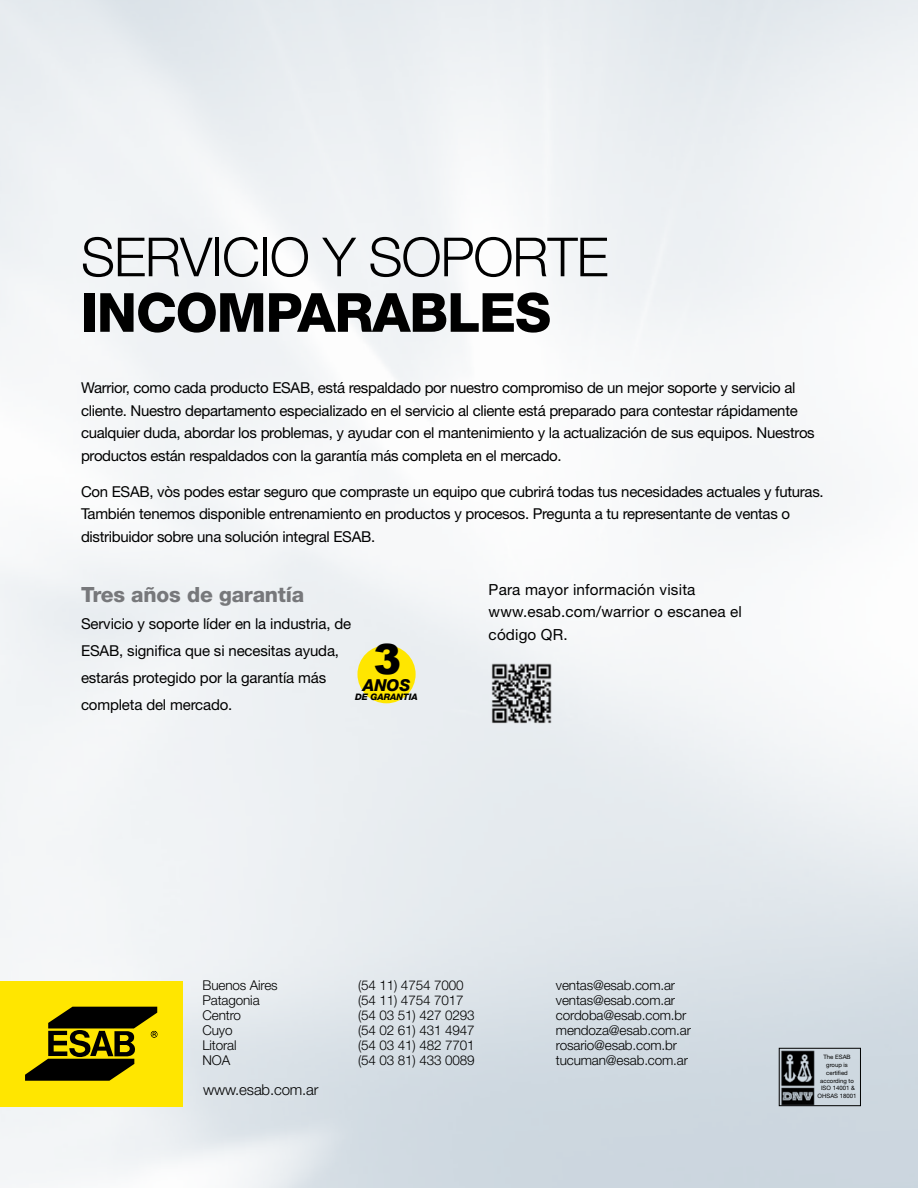
<style>
.page{position:relative;width:918px;height:1188px;background:#fff}
.page>*{position:absolute;margin:0;border:0;box-sizing:border-box;transform-origin:0 0}
.t1{font:300 54px "Helvetica Neue LT Std";letter-spacing:-.02em;color:#000}
.t2{font:800 54px "Helvetica Neue LT Std";letter-spacing:-.02em;color:#000}
.t3{font:900 41.7px "Arial";color:#000}
.t4{font:800 21px "Helvetica Neue LT Std";letter-spacing:-.01em;color:#77787b}
.t5{font:italic 800 16.5px "Helvetica Neue LT Std";color:#000}
.t6{font:15.3px/22.5px "Helvetica Neue LT Std";letter-spacing:.01em;color:#000}
.t7{font:15px/22.5px "Helvetica Neue LT Std";letter-spacing:-.02em;color:#000}
.t8{font:300 15px "Helvetica Neue LT Std";color:#000}
.t9{font:300 13.5px/15px "Helvetica Neue LT Std";letter-spacing:-.01em;color:#000}
.t10{font:italic 800 9px "Helvetica Neue LT Std";letter-spacing:-.005em;color:#000}
.t11{font:6px/7.8px "Helvetica Neue LT Std";color:#000;text-align:center}
</style>
<div class="page">
<img style="left:0;top:0;width:918px;height:1188px">
<div style="left:0;top:981px;width:183px;height:125px;background:#ffe600"></div>
<svg style="left:25px;top:1007px;width:133px;height:74px"></svg>
<img style="left:781px;top:1050px;width:35px;height:54px">
<div style="left:779px;top:1048px;width:82px;height:58px;border:1px solid #000"></div>
<img style="left:489px;top:660px;width:66px;height:66px">
<div style="left:357px;top:645px;width:59px;height:58px;background:#ffe600;border-radius:50%"></div>
<h1 class="t1" style="left:81px;top:224px;width:529px">Servicio y soporte</h1>
<h1 class="t2" style="left:81px;top:280px;width:466px">incomparables</h1>
<p class="t7" style="left:81px;top:376px;width:735px">Warrior, como cada producto ESAB, está respaldado por nuestro compromiso de un mejor soporte y servicio al cliente. Nuestro departamento especializado en el servicio al cliente está preparado para contestar rápidamente cualquier duda, abordar los problemas, y ayudar con el mantenimiento y la actualización de sus equipos. Nuestros productos están respaldados con la garantía más completa en el mercado.</p>
<p class="t7" style="left:81px;top:480px;width:744px">Con ESAB, vòs podes estar seguro que compraste un equipo que cubrirá todas tus necesidades actuales y futuras.<br>También tenemos disponible entrenamiento en productos y procesos. Pregunta a tu representante de ventas o distribuidor sobre una solución integral ESAB.</p>
<h3 class="t4" style="left:81px;top:582px;width:225px">Tres años de garantía</h3>
<p class="t7" style="left:81px;top:610px;width:272px;line-height:27px">Servicio y soporte líder en la industria, de ESAB, significa que si necesitas ayuda, estarás protegido por la garantía más completa del mercado.</p>
<h2 class="t3" style="left:373px;top:629px;width:29px">3</h2>
<p class="t5" style="left:363px;top:675px;width:49px">ANOS</p>
<p class="t10" style="left:355px;top:692px;width:64px">DE GARAN TIA</p>
<p class="t6" style="left:489px;top:578px;width:255px">Para mayor información visita www.esab.com/warrior o escanea el código QR.</p>
<p class="t9" style="left:202px;top:977px;width:77px">Buenos Aires<br>Patagonia<br>Centro<br>Cuyo<br>Litoral<br>NOA</p>
<p class="t9" style="left:358px;top:977px;width:118px">(54 11) 4754 7000 (54 11) 4754 7017 (54 03 51) 427 0293 (54 02 61) 431 4947 (54 03 41) 482 7701 (54 03 81) 433 0089</p>
<p class="t9" style="left:556px;top:977px;width:137px">ventas@esab.com.ar ventas@esab.com.ar cordoba@esab.com.br mendoza@esab.com.ar rosario@esab.com.br tucuman@esab.com.ar</p>
<p class="t8" style="left:203px;top:1081px;width:117px">www.esab.com.ar</p>
<p class="t11" style="left:818px;top:1053px;width:40px">The ESAB group is certified according to<br>ISO 14001 &amp;<br>OHSAS 18001</p>
</div>
